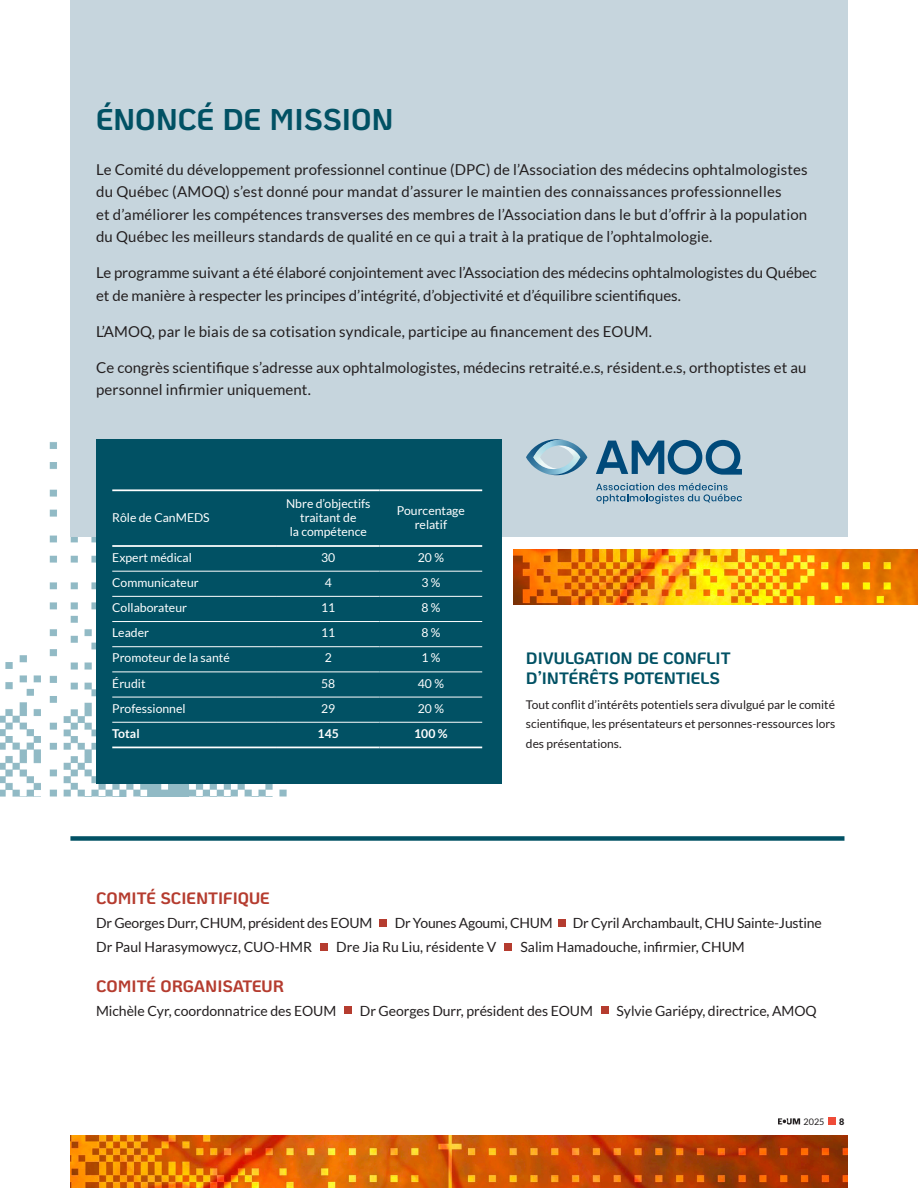
<style>
.page{position:relative;width:918px;height:1188px;background:#fff}
.page>*{position:absolute;margin:0;border:0;box-sizing:border-box;transform-origin:0 0}
.t1{font:700 30px "Ko Ho";color:#015164}
.t2{font:700 16.5px/19.8px "Ko Ho";color:#015164}
.t3{font:700 16.5px "Ko Ho";color:#b53c2f}
.t4{font:15px/22.5px "Lato";letter-spacing:.01em;color:#231f20}
.t5{font:14.1px "Lato";letter-spacing:-.005em;color:#231f20}
.t6{font:12.15px/14px "Lato";color:#fff;text-align:center}
.t7{font:700 12.15px "Lato";color:#fff}
.t8{font:12px/19.5px "Lato";color:#231f20;text-align:justify}
.t9{font:9px "Lato";color:#231f20}
.t10{font:900 9px "Lato";color:#231f20}
</style>
<div class="page">
<img style="left:49px;top:442px;width:238px;height:354px">
<img style="left:0;top:655px;width:41px;height:141px">
<div style="left:70px;top:0;width:778px;height:536px;background:#c6d5dd"></div>
<div style="left:96px;top:439px;width:405px;height:345px;background:#015164"></div>
<img style="left:526px;top:439px;width:37px;height:27px">
<img style="left:580px;top:448px;width:7px;height:19px">
<img style="left:533px;top:440px;width:47px;height:35px">
<svg style="left:596px;top:440px;width:146px;height:35px"></svg>
<svg style="left:596px;top:483px;width:146px;height:21px"></svg>
<hr style="left:112px;top:489px;width:165px;height:2px;background:#fff">
<hr style="left:277px;top:489px;width:103px;height:2px;background:#fff">
<hr style="left:380px;top:489px;width:102px;height:2px;background:#fff">
<hr style="left:112px;top:545px;width:165px;height:2px;background:#fff">
<hr style="left:277px;top:545px;width:103px;height:2px;background:#fff">
<hr style="left:380px;top:545px;width:102px;height:2px;background:#fff">
<hr style="left:112px;top:571px;width:165px;height:1px;background:#fff">
<hr style="left:277px;top:571px;width:103px;height:1px;background:#fff">
<hr style="left:380px;top:571px;width:102px;height:1px;background:#fff">
<hr style="left:112px;top:596px;width:165px;height:1px;background:#fff">
<hr style="left:277px;top:596px;width:103px;height:1px;background:#fff">
<hr style="left:380px;top:596px;width:102px;height:1px;background:#fff">
<hr style="left:112px;top:646px;width:165px;height:1px;background:#fff">
<hr style="left:277px;top:646px;width:103px;height:1px;background:#fff">
<hr style="left:380px;top:646px;width:102px;height:1px;background:#fff">
<hr style="left:112px;top:621px;width:165px;height:1px;background:#fff">
<hr style="left:277px;top:621px;width:103px;height:1px;background:#fff">
<hr style="left:380px;top:621px;width:102px;height:1px;background:#fff">
<hr style="left:112px;top:671px;width:165px;height:1px;background:#fff">
<hr style="left:277px;top:671px;width:103px;height:1px;background:#fff">
<hr style="left:380px;top:671px;width:102px;height:1px;background:#fff">
<hr style="left:112px;top:697px;width:165px;height:1px;background:#fff">
<hr style="left:277px;top:697px;width:103px;height:1px;background:#fff">
<hr style="left:380px;top:697px;width:102px;height:1px;background:#fff">
<hr style="left:112px;top:722px;width:165px;height:1px;background:#fff">
<hr style="left:277px;top:722px;width:103px;height:1px;background:#fff">
<hr style="left:380px;top:722px;width:102px;height:1px;background:#fff">
<hr style="left:112px;top:747px;width:165px;height:1px;background:#fff">
<hr style="left:277px;top:747px;width:103px;height:1px;background:#fff">
<hr style="left:380px;top:747px;width:102px;height:1px;background:#fff">
<div style="left:380px;top:919px;width:7px;height:8px;background:#b53c2f"></div>
<div style="left:558px;top:919px;width:7px;height:8px;background:#b53c2f"></div>
<div style="left:320px;top:943px;width:8px;height:8px;background:#b53c2f"></div>
<div style="left:505px;top:943px;width:7px;height:8px;background:#b53c2f"></div>
<div style="left:344px;top:1006px;width:8px;height:8px;background:#b53c2f"></div>
<div style="left:601px;top:1006px;width:8px;height:8px;background:#b53c2f"></div>
<img style="left:513px;top:549px;width:405px;height:56px">
<img style="left:70px;top:1136px;width:778px;height:52px">
<div style="left:70px;top:836px;width:774px;height:5px;background:#015164"></div>
<svg style="left:778px;top:1118px;width:22px;height:7px"></svg>
<div style="left:828px;top:1117px;width:8px;height:8px;background:#ef4b38"></div>
<h1 class="t1" style="left:96px;top:95px;width:299px">ÉNONCÉ DE MISSION</h1>
<p class="t4" style="left:96px;top:158px;width:713px">Le Comité du développement professionnel continue (DPC) de l’Association des médecins ophtalmologistes du Québec (AMOQ) s’est donné pour mandat d’assurer le maintien des connaissances professionnelles<br>et d’améliorer les compétences transverses des membres de l’Association dans le but d’offrir à la population du Québec les meilleurs standards de qualité en ce qui a trait à la pratique de l’ophtalmologie.</p>
<p class="t4" style="left:96px;top:262px;width:722px">Le programme suivant a été élaboré conjointement avec l’Association des médecins ophtalmologistes du Québec et de manière à respecter les principes d’intégrité, d’objectivité et d’équilibre scientifiques.</p>
<p class="t4" style="left:96px;top:320px;width:557px">L’AMOQ, par le biais de sa cotisation syndicale, participe au financement des EOUM.</p>
<p class="t4" style="left:96px;top:356px;width:712px">Ce congrès scientifique s’adresse aux ophtalmologistes, médecins retraité.e.s, résident.e.s, orthoptistes et au personnel infirmier uniquement.</p>
<p class="t6" style="left:112px;top:511px;width:99px">Rôle de CanMEDS</p>
<p class="t6" style="left:286px;top:497px;width:86px">Nbre d’objectifs traitant de<br>la compétence</p>
<p class="t6" style="left:397px;top:504px;width:70px">Pourcentage relatif</p>
<p class="t6" style="left:112px;top:550px;width:81px">Expert médical</p>
<p class="t6" style="left:321px;top:550px;width:16px">30</p>
<p class="t6" style="left:418px;top:550px;width:28px">20 %</p>
<p class="t6" style="left:112px;top:575px;width:88px">Communicateur</p>
<p class="t6" style="left:325px;top:575px;width:9px">4</p>
<p class="t6" style="left:421px;top:575px;width:21px">3 %</p>
<p class="t6" style="left:112px;top:601px;width:76px">Collaborateur</p>
<p class="t6" style="left:321px;top:601px;width:16px">11</p>
<p class="t6" style="left:421px;top:601px;width:21px">8 %</p>
<p class="t6" style="left:112px;top:626px;width:38px">Leader</p>
<p class="t6" style="left:321px;top:626px;width:16px">11</p>
<p class="t6" style="left:421px;top:626px;width:21px">8 %</p>
<p class="t6" style="left:112px;top:651px;width:119px">Promoteur de la santé</p>
<p class="t6" style="left:325px;top:651px;width:9px">2</p>
<p class="t6" style="left:421px;top:651px;width:21px">1 %</p>
<p class="t6" style="left:112px;top:676px;width:35px">Érudit</p>
<p class="t6" style="left:321px;top:676px;width:16px">58</p>
<p class="t6" style="left:418px;top:676px;width:28px">40 %</p>
<p class="t6" style="left:112px;top:701px;width:75px">Professionnel</p>
<p class="t6" style="left:321px;top:701px;width:16px">29</p>
<p class="t6" style="left:418px;top:701px;width:28px">20 %</p>
<p class="t7" style="left:112px;top:726px;width:29px">Total</p>
<p class="t7" style="left:318px;top:726px;width:23px">145</p>
<p class="t7" style="left:414px;top:726px;width:35px">100 %</p>
<p class="t2" style="left:526px;top:648px;width:206px">DIVULGATION DE CONFLIT<br>D’INTÉRÊTS POTENTIELS</p>
<p class="t8" style="left:526px;top:695px;width:311px">Tout conflit d’intérêts potentiels sera divulgué par le comité scientifique, les présentateurs et personnes-ressources lors des présentations.</p>
<p class="t3" style="left:96px;top:885px;width:175px">COMITÉ SCIENTIFIQUE</p>
<p class="t5" style="left:96px;top:915px;width:278px">Dr Georges Durr, CHUM, président des EOUM</p>
<p class="t5" style="left:395px;top:915px;width:160px">Dr Younes Agoumi, CHUM</p>
<p class="t5" style="left:573px;top:915px;width:251px">Dr Cyril Archambault, CHU Sainte-Justine</p>
<p class="t5" style="left:96px;top:939px;width:218px">Dr Paul Harasymowycz, CUO-HMR</p>
<p class="t5" style="left:336px;top:939px;width:162px">Dre Jia Ru Liu, résidente V</p>
<p class="t5" style="left:520px;top:939px;width:226px">Salim Hamadouche, infirmier, CHUM</p>
<p class="t3" style="left:96px;top:972px;width:189px">COMITÉ ORGANISATEUR</p>
<p class="t5" style="left:96px;top:1003px;width:242px">Michèle Cyr, coordonnatrice des EOUM</p>
<p class="t5" style="left:360px;top:1003px;width:235px">Dr Georges Durr, président des EOUM</p>
<p class="t5" style="left:617px;top:1003px;width:202px">Sylvie Gariépy, directrice, AMOQ</p>
<p class="t9" style="left:804px;top:1116px;width:22px">2025</p>
<p class="t10" style="left:839px;top:1116px;width:7px">8</p>
</div>
